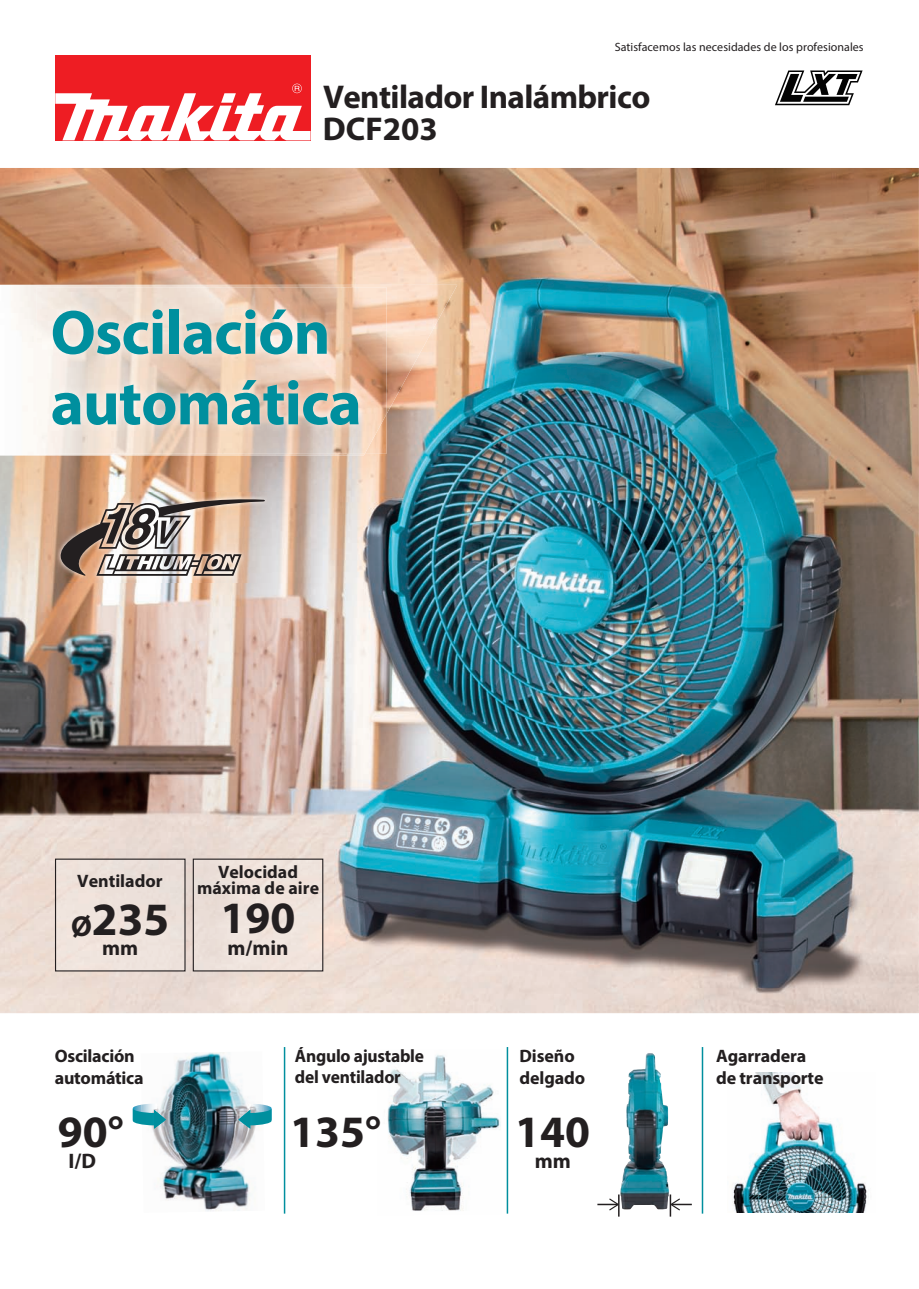
<style>
.page{position:relative;width:919px;height:1289px;background:#fff}
.page>*{position:absolute;margin:0;border:0;box-sizing:border-box;transform-origin:0 0}
.t1{font:700 63px/70.5px "Myriad Pro";letter-spacing:-.015em;color:#008f9e}
.t2{font:700 46.5px "Myriad Pro";color:#231f20}
.t3{font:700 45px "Myriad Pro";color:#231f20}
.t4{font:700 33px "Myriad Pro";letter-spacing:-.02em;color:#231f20}
.t5{font:700 21px "Myriad Pro";color:#231f20}
.t6{font:700 18px/21.6px "Myriad Pro";letter-spacing:-.01em;color:#231f20}
.t7{font:12px "Myriad Pro";letter-spacing:.005em;color:#231f20}
.s1{font-size:28.95px}
</style>
<div class="page">
<img style="left:0;top:168px;width:918px;height:845px">
<div style="left:55px;top:55px;width:255px;height:85px;background:#ee1d23"></div>
<svg style="left:55px;top:84px;width:255px;height:56px"></svg>
<svg style="left:54px;top:858px;width:270px;height:114px;background:#e6dad3"></svg>
<img style="left:152px;top:1052px;width:113px;height:159px">
<img style="left:387px;top:1055px;width:114px;height:156px">
<img style="left:619px;top:1194px;width:53px;height:20px">
<img style="left:620px;top:1053px;width:49px;height:156px">
<hr style="left:597px;top:1203px;width:20px;height:2px;background:#231f20">
<hr style="left:671px;top:1203px;width:20px;height:2px;background:#231f20">
<svg style="left:671px;top:1198px;width:9px;height:12px"></svg>
<svg style="left:609px;top:1194px;width:10px;height:22px"></svg>
<hr style="left:669px;top:1194px;width:2px;height:22px;background:#231f20">
<img style="left:732px;top:1072px;width:135px;height:140px">
<hr style="left:284px;top:1047px;width:1px;height:166px;background:#008f9e">
<hr style="left:506px;top:1047px;width:2px;height:166px;background:#008f9e">
<hr style="left:701px;top:1047px;width:2px;height:166px;background:#008f9e">
<svg style="left:133px;top:1103px;width:33px;height:25px"></svg>
<img style="left:247px;top:1103px;width:16px;height:4px">
<svg style="left:238px;top:1107px;width:33px;height:21px"></svg>
<svg style="left:775px;top:70px;width:87px;height:35px"></svg>
<img style="left:54px;top:493px;width:217px;height:89px">
<svg style="left:59px;top:498px;width:206px;height:78px;background:#a99588"></svg>
<img style="left:0;top:285px;width:457px;height:170px">
<img style="left:37px;top:287px;width:349px;height:167px">
<p class="t7" style="left:614px;top:40px;width:250px">Satisfacemos las necesidades de los profesionales</p>
<p class="t4" style="left:323px;top:76px;width:329px">Ventilador Inalámbrico</p>
<p class="t4" style="left:323px;top:108px;width:116px">DCF203</p>
<p class="t1" style="left:51px;top:295px;width:313px">Oscilación automática</p>
<p class="t6" style="left:77px;top:869px;width:87px">Ventilador</p>
<p class="t2" style="left:71px;top:888px;width:100px"><span class="s1">Ø</span>235</p>
<p class="t5" style="left:102px;top:934px;width:38px">mm</p>
<p class="t6" style="left:197px;top:863px;width:123px;line-height:16.5px;text-align:center">Velocidad máxima de aire</p>
<p class="t3" style="left:220px;top:888px;width:76px">190</p>
<p class="t5" style="left:227px;top:934px;width:63px">m/min</p>
<p class="t6" style="left:55px;top:1044px;width:90px">Oscilación automática</p>
<p class="t6" style="left:295px;top:1044px;width:131px;line-height:21px">Ángulo ajustable del ventilador</p>
<p class="t6" style="left:716px;top:1044px;width:109px">Agarradera de transporte</p>
<p class="t6" style="left:519px;top:1044px;width:67px">Diseño delgado</p>
<p class="t3" style="left:58px;top:1102px;width:68px">90°</p>
<p class="t3" style="left:290px;top:1102px;width:93px">135°</p>
<p class="t5" style="left:69px;top:1146px;width:29px">I/D</p>
<p class="t3" style="left:515px;top:1102px;width:76px">140</p>
<p class="t5" style="left:534px;top:1146px;width:38px">mm</p>
</div>
